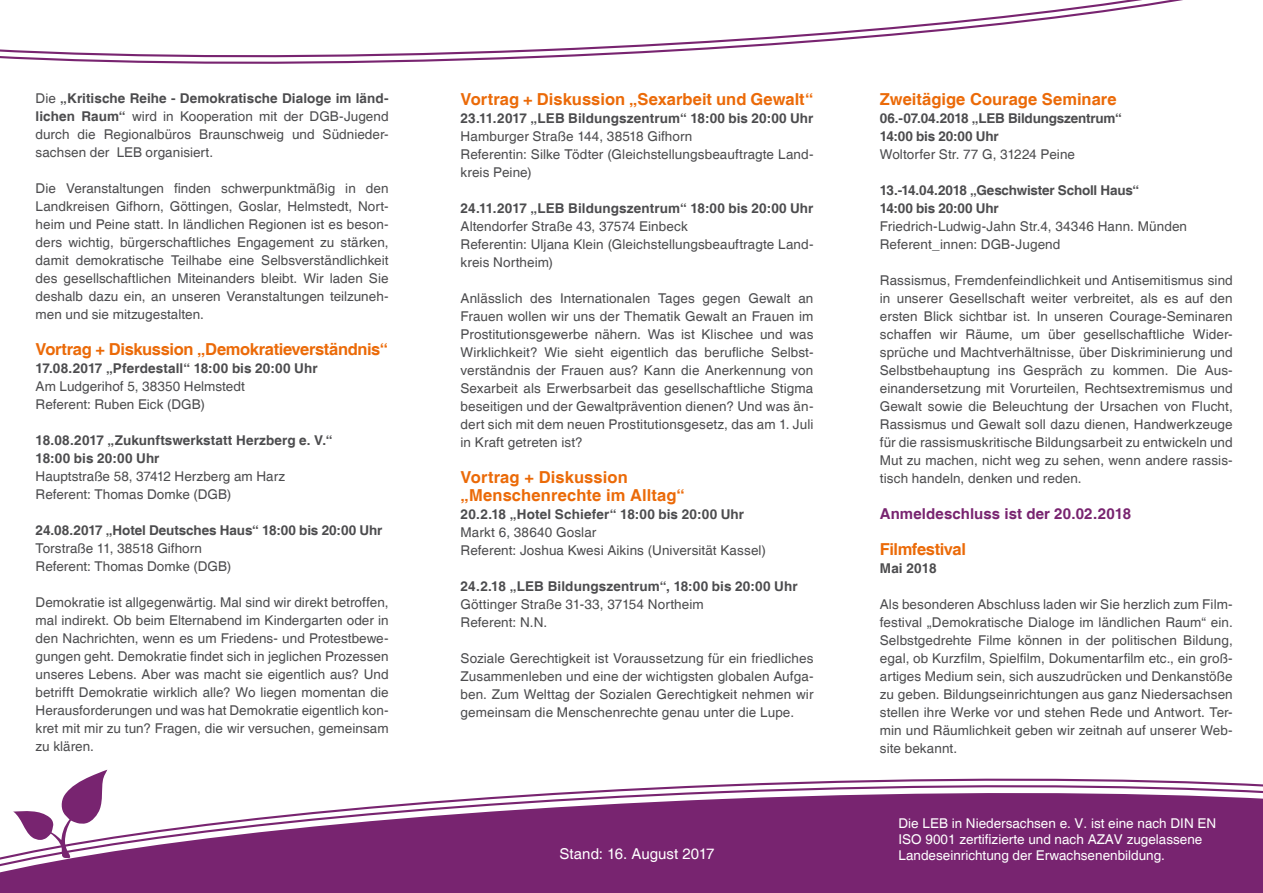
<style>
.page{position:relative;width:1263px;height:893px;background:#fff}
.page>*{position:absolute;margin:0;border:0;box-sizing:border-box;transform-origin:0 0}
.t1{font:700 16.5px/18px "Helvetica";color:#eb6a08}
.t2{font:700 16.5px "Helvetica";letter-spacing:-.02em;color:#eb6a08}
.t3{font:700 16.5px "Helvetica";letter-spacing:-.025em;color:#eb6a08}
.t4{font:700 15px "Helvetica";letter-spacing:.01em;color:#782470}
.t5{font:15px "Helvetica";color:#fff}
.t6{font:13.5px/18px "Helvetica";letter-spacing:.005em;color:#4c4c4e}
.t7{font:700 13.5px/18px "Helvetica";letter-spacing:.005em;color:#4c4c4e}
.t8{font:13.5px/16.2px "Helvetica";color:#fff}
.t9{font:700 13.5px/18px "Helvetica";letter-spacing:-.015em;color:#4c4c4e}
.s1{font-weight:700}
</style>
<div class="page">
<svg style="left:588px;top:778px;width:675px;height:13px"></svg>
<svg style="left:68px;top:770px;width:39px;height:21px"></svg>
<svg style="left:0;top:791px;width:1263px;height:102px;fill:#782470"></svg>
<svg style="left:0;top:0;width:1183px;height:64px"></svg>
<p class="t6" style="left:36px;top:89px;width:354px;text-align:justify">Die <span class="s1">„Kritische Reihe - Demokratische Dialoge im länd&shy;lichen Raum“</span> wird in Kooperation mit der DGB-Jugend durch die Regionalbüros Braunschweig und Südnieder&shy;sachsen der LEB organisiert.</p>
<p class="t6" style="left:36px;top:179px;width:354px;text-align:justify">Die Veranstaltungen finden schwerpunktmäßig in den Landkreisen Gifhorn, Göttingen, Goslar, Helmstedt, Nort&shy;heim und Peine statt. In ländlichen Regionen ist es beson&shy;ders wichtig, bürgerschaftliches Engagement zu stärken, damit demokratische Teilhabe eine Selbsverständlichkeit des gesellschaftlichen Miteinanders bleibt. Wir laden Sie deshalb dazu ein, an unseren Veranstaltungen teilzuneh&shy;men und sie mitzugestalten.</p>
<p class="t2" style="left:36px;top:339px;width:354px">Vortrag + Diskussion „Demokratieverständnis“</p>
<p class="t7" style="left:36px;top:360px;width:283px">17.08.2017 „Pferdestall“ 18:00 bis 20:00 Uhr</p>
<p class="t6" style="left:36px;top:377px;width:211px">Am Ludgerihof 5, 38350 Helmstedt<br>Referent: Ruben Eick (DGB)</p>
<p class="t7" style="left:36px;top:432px;width:299px">18.08.2017 „Zukunftswerkstatt Herzberg e. V.“<br>18:00 bis 20:00 Uhr</p>
<p class="t6" style="left:36px;top:467px;width:251px">Hauptstraße 58, 37412 Herzberg am Harz<br>Referent: Thomas Domke (DGB)</p>
<p class="t7" style="left:36px;top:522px;width:348px">24.08.2017 „Hotel Deutsches Haus“ 18:00 bis 20:00 Uhr</p>
<p class="t6" style="left:36px;top:539px;width:197px">Torstraße 11, 38518 Gifhorn<br>Referent: Thomas Domke (DGB)</p>
<p class="t6" style="left:36px;top:593px;width:354px;text-align:justify">Demokratie ist allgegenwärtig. Mal sind wir direkt betroffen, mal indirekt. Ob beim Elternabend im Kindergarten oder in den Nachrichten, wenn es um Friedens- und Protestbewe&shy;gungen geht. Demokratie findet sich in jeglichen Prozessen unseres Lebens. Aber was macht sie eigentlich aus? Und betrifft Demokratie wirklich alle? Wo liegen momentan die Herausforderungen und was hat Demokratie eigentlich kon&shy;kret mit mir zu tun? Fragen, die wir versuchen, gemeinsam zu klären.</p>
<p class="t1" style="left:460px;top:91px;width:354px">Vortrag + Diskussion „Sexarbeit und Gewalt“</p>
<p class="t7" style="left:460px;top:110px;width:354px">23.11.2017 „LEB Bildungszentrum“ 18:00 bis 20:00 Uhr</p>
<p class="t6" style="left:460px;top:128px;width:354px">Hamburger Straße 144, 38518 Gifhorn<br>Referentin: Silke Tödter (Gleichstellungsbeauftragte Land&shy;kreis Peine)</p>
<p class="t7" style="left:460px;top:200px;width:354px">24.11.2017 „LEB Bildungszentrum“ 18:00 bis 20:00 Uhr</p>
<p class="t6" style="left:460px;top:218px;width:354px">Altendorfer Straße 43, 37574 Einbeck<br>Referentin: Uljana Klein (Gleichstellungsbeauftragte Land&shy;kreis Northeim)</p>
<p class="t6" style="left:460px;top:290px;width:354px;text-align:justify">Anlässlich des Internationalen Tages gegen Gewalt an Frauen wollen wir uns der Thematik Gewalt an Frauen im Prostitutionsgewerbe nähern. Was ist Klischee und was Wirklichkeit? Wie sieht eigentlich das berufliche Selbst&shy;verständnis der Frauen aus? Kann die Anerkennung von Sexarbeit als Erwerbsarbeit das gesellschaftliche Stigma beseitigen und der Gewaltprävention dienen? Und was än&shy;dert sich mit dem neuen Prostitutionsgesetz, das am 1. Juli in Kraft getreten ist?</p>
<p class="t1" style="left:460px;top:469px;width:226px">Vortrag + Diskussion „Menschenrechte im Alltag“</p>
<p class="t7" style="left:460px;top:506px;width:285px">20.2.18 „Hotel Schiefer“ 18:00 bis 20:00 Uhr</p>
<p class="t6" style="left:460px;top:524px;width:307px">Markt 6, 38640 Goslar<br>Referent: Joshua Kwesi Aikins (Universität Kassel)</p>
<p class="t7" style="left:460px;top:578px;width:339px">24.2.18 „LEB Bildungszentrum“, 18:00 bis 20:00 Uhr</p>
<p class="t6" style="left:460px;top:596px;width:245px">Göttinger Straße 31-33, 37154 Northeim<br>Referent: N.N.</p>
<p class="t6" style="left:460px;top:650px;width:354px;text-align:justify">Soziale Gerechtigkeit ist Voraussetzung für ein friedliches Zusammenleben und eine der wichtigsten globalen Aufga&shy;ben. Zum Welttag der Sozialen Gerechtigkeit nehmen wir gemeinsam die Menschenrechte genau unter die Lupe.</p>
<p class="t5" style="left:559px;top:845px;width:156px">Stand: 16. August 2017</p>
<p class="t1" style="left:880px;top:91px;width:238px">Zweitägige Courage Seminare</p>
<p class="t9" style="left:880px;top:110px;width:243px">06.-07.04.2018 „LEB Bildungszentrum“<br>14:00 bis 20:00 Uhr</p>
<p class="t6" style="left:880px;top:146px;width:197px">Woltorfer Str. 77 G, 31224 Peine</p>
<p class="t9" style="left:880px;top:182px;width:261px">13.-14.04.2018 „Geschwister Scholl Haus“<br>14:00 bis 20:00 Uhr</p>
<p class="t6" style="left:880px;top:218px;width:309px">Friedrich-Ludwig-Jahn Str.4, 34346 Hann. Münden<br>Referent_innen: DGB-Jugend</p>
<p class="t6" style="left:880px;top:272px;width:354px;text-align:justify">Rassismus, Fremdenfeindlichkeit und Antisemitismus sind in unserer Gesellschaft weiter verbreitet, als es auf den ersten Blick sichtbar ist. In unseren Courage-Seminaren schaffen wir Räume, um über gesellschaftliche Wider&shy;sprüche und Machtverhältnisse, über Diskriminierung und Selbstbehauptung ins Gespräch zu kommen. Die Aus&shy;einandersetzung mit Vorurteilen, Rechtsextremismus und Gewalt sowie die Beleuchtung der Ursachen von Flucht, Rassismus und Gewalt soll dazu dienen, Handwerkzeuge für die rassismuskritische Bildungsarbeit zu entwickeln und Mut zu machen, nicht weg zu sehen, wenn andere rassis&shy;tisch handeln, denken und reden.</p>
<p class="t4" style="left:880px;top:504px;width:253px">Anmeldeschluss ist der 20.02.2018</p>
<p class="t3" style="left:880px;top:539px;width:88px">Filmfestival</p>
<p class="t7" style="left:880px;top:560px;width:58px">Mai 2018</p>
<p class="t6" style="left:880px;top:596px;width:354px;text-align:justify">Als besonderen Abschluss laden wir Sie herzlich zum Film&shy;festival „Demokratische Dialoge im ländlichen Raum“ ein.<br>Selbstgedrehte Filme können in der politischen Bildung, egal, ob Kurzfilm, Spielfilm, Dokumentarfilm etc., ein groß&shy;artiges Medium sein, sich auszudrücken und Denkanstöße zu geben. Bildungseinrichtungen aus ganz Niedersachsen stellen ihre Werke vor und stehen Rede und Antwort. Ter&shy;min und Räumlichkeit geben wir zeitnah auf unserer Web&shy;site bekannt.</p>
<p class="t8" style="left:898px;top:815px;width:319px">Die LEB in Niedersachsen e. V. ist eine nach DIN EN<br>ISO 9001 zertifizierte und nach AZAV zugelassene<br>Landeseinrichtung der Erwachsenenbildung.</p>
</div>
